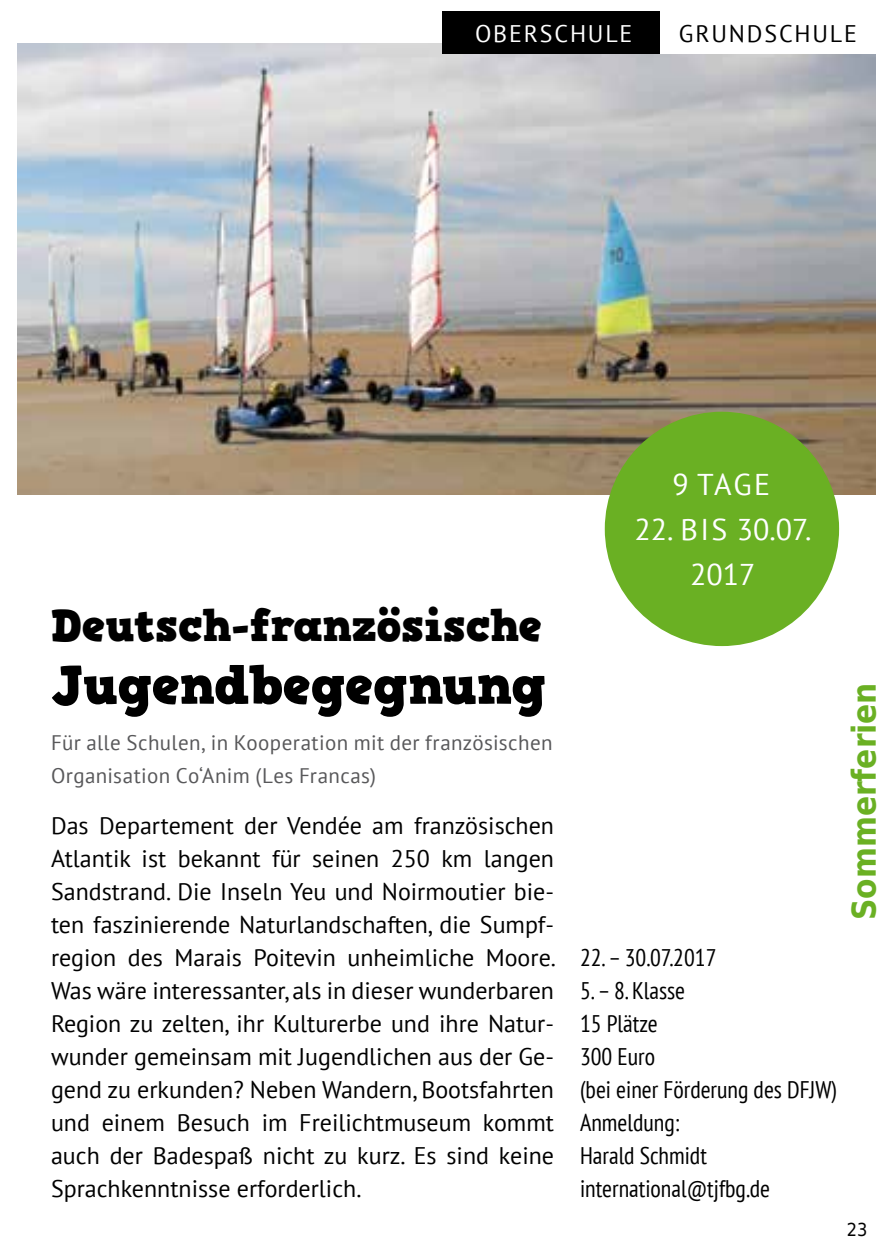
<style>
.page{position:relative;width:893px;height:1259px;background:#fff}
.page>*{position:absolute;margin:0;border:0;box-sizing:border-box;transform-origin:0 0}
.t1{font:54px "HVD Comic Serif Pro";color:#000}
.t2{font:45px "HVD Comic Serif Pro";color:#000}
.t3{font:700 33px "DejaVu Sans Condensed";color:#6ab023}
.t4{font:30px/45px "PT Sans";color:#fff;text-align:center}
.t5{font:24px/33px "PT Sans";color:#000;text-align:justify}
.t6{font:condensed 24px/33px "PT Sans";color:#000}
.t7{font:24px "PT Sans";letter-spacing:.075em;color:#000}
.t8{font:24px "PT Sans";letter-spacing:.075em;color:#fff}
.t9{font:21px/33px "PT Sans";letter-spacing:.02em;color:#58585a}
.t10{font:18px "DejaVu Sans Condensed";color:#000}
</style>
<div class="page">
<img style="left:17px;top:43px;width:859px;height:451px">
<div style="left:605px;top:412px;width:234px;height:234px;background:#6ab023;border-radius:50%"></div>
<div style="left:442px;top:12px;width:294px;height:42px;background:#000"></div>
<div style="left:661px;top:12px;width:232px;height:42px;background:#fff"></div>
<p class="t8" style="left:475px;top:18px;width:159px">OBERSCHULE</p>
<p class="t7" style="left:679px;top:18px;width:180px">GRUNDSCHULE</p>
<h2 class="t2" style="left:51px;top:594px;width:493px">Deutsch-französische</h2>
<h1 class="t1" style="left:51px;top:648px;width:497px">Jugendbegegnung</h1>
<p class="t9" style="left:51px;top:726px;width:503px">Für alle Schulen, in Kooperation mit der französischen<br>Organisation Co‘Anim (Les Francas)</p>
<p class="t5" style="left:51px;top:809px;width:506px">Das Departement der Vendée am französischen Atlantik ist bekannt für seinen 250 km langen Sandstrand. Die Inseln Yeu und Noirmoutier bie&shy;ten faszinierende Naturlandschaften, die Sumpf&shy;region des Marais Poitevin unheimliche Moore.<br>Was wäre interessanter, als in dieser wunderbaren Region zu zelten, ihr Kulturerbe und ihre Natur&shy;wunder gemeinsam mit Jugendlichen aus der Ge&shy;gend zu erkunden? Neben Wandern, Bootsfahrten und einem Besuch im Freilichtmuseum kommt auch der Badespaß nicht zu kurz. Es sind keine Sprachkenntnisse erforderlich.</p>
<p class="t4" style="left:672px;top:461px;width:99px">9 TAGE</p>
<p class="t4" style="left:635px;top:506px;width:179px">22. BIS 30.07.<br>2017</p>
<h3 class="t3" style="left:837px;top:920px;width:239px;rotate:-90deg">Sommerferien</h3>
<p class="t6" style="left:580px;top:941px;width:138px">22. – 30.07.2017</p>
<p class="t6" style="left:580px;top:974px;width:259px">5. – 8. Klasse<br>15 Plätze<br>300 Euro<br>(bei einer Förderung des DFJW)<br>Anmeldung:<br>Harald Schmidt international@tjfbg.de</p>
<p class="t10" style="left:847px;top:1214px;width:22px">23</p>
</div>
